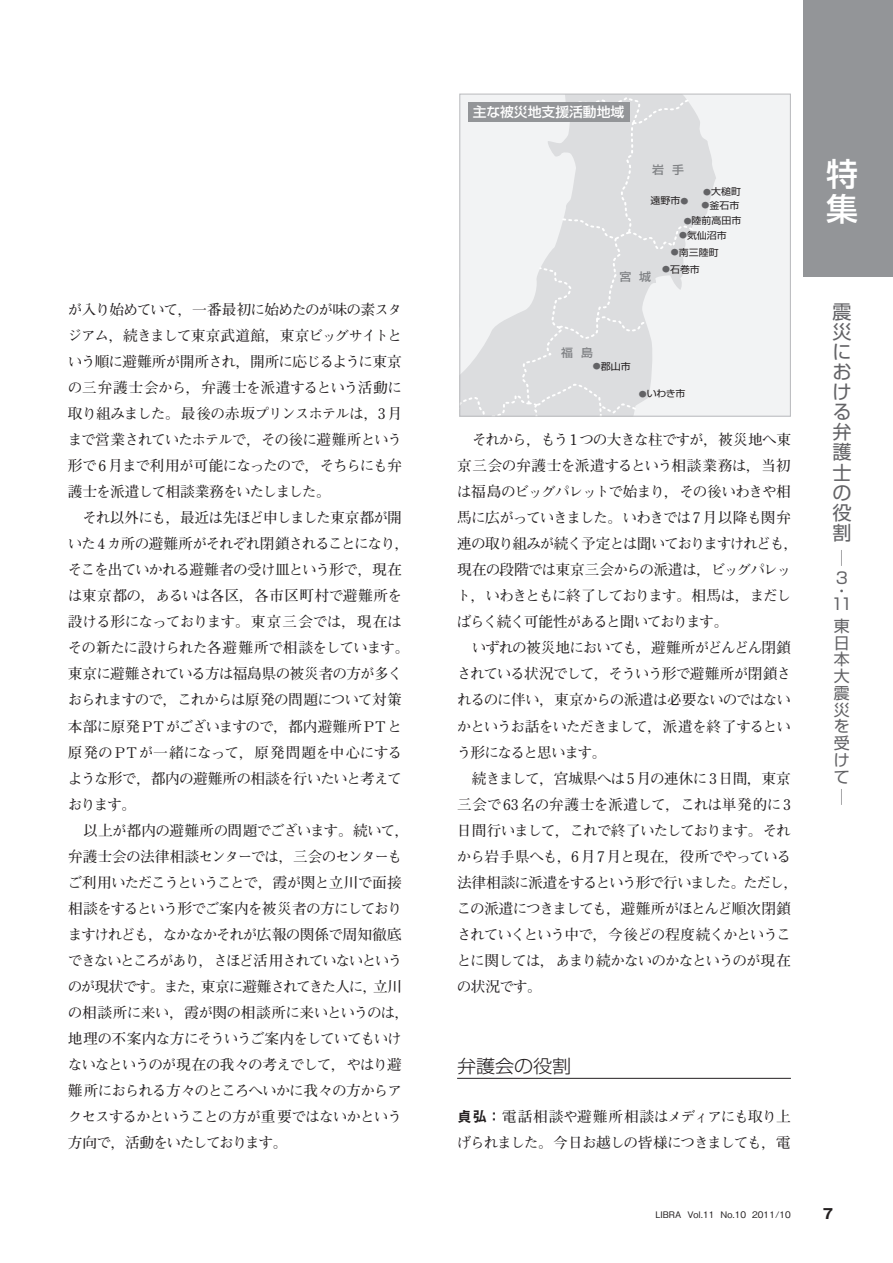
<style>
.page{position:relative;width:893px;height:1263px;background:#fff}
.page>*{position:absolute;margin:0;border:0;box-sizing:border-box;transform-origin:0 0}
.t1{font:500 31.95px/35.1px "Shin Go Pro";color:#fff}
.t2{font:19.2px/20.1px "Shin Go Pro";color:#636366;text-align:justify}
.t3{font:300 18.15px "Shin Go Pro";letter-spacing:-.01em;color:#231f20;scale:1.05 1}
.t4{font:15.9px/16.8px "Shin Go Pro";color:#636366}
.t5{font:700 14.7px/26.1px "Futo Min A101 Pro";letter-spacing:-.06em;color:#231f20}
.t6{font:700 13.8px "Gothic MB101 Pro";color:#231f20}
.t7{font:500 13.5px "Shin Go Pro";color:#fff}
.t8{font:500 11.4px "Shin Go Pro";color:#808285;scale:1.05 1}
.t9{font:9.45px "Shin Go Pro";color:#231f20;scale:1.05 1}
.t10{font:500 9px "Gothic BBB Pro";color:#231f20}
.s1{font-size:7.5px;color:#636366}
.s2{font-family:"Midashi Go Pro MB31";font-weight:400}
</style>
<div class="page">
<div style="left:804px;top:0;width:89px;height:276px;background:#939598"></div>
<hr style="left:457px;top:1078px;width:334px;height:1px;background:#231f20">
<div style="left:716px;top:96px;width:73px;height:319px;background:#f2f3f4"></div>
<svg style="left:694px;top:96px;width:22px;height:319px;fill:#f2f3f4"></svg>
<svg style="left:461px;top:96px;width:233px;height:319px"></svg>
<div style="left:459px;top:94px;width:332px;height:323px;border:1px solid #bcbdc0"></div>
<div style="left:468px;top:102px;width:161px;height:19px;background:#939598"></div>
<p class="t5" style="left:68px;top:294px;width:343px">が入り始めていて，一番最初に始めたのが味の素スタジアム，続きまして東京武道館，東京ビッグサイトという順に避難所が開所され，開所に応じるように東京の三弁護士会から，弁護士を派遣するという活動に取り組みました。最後の赤坂プリンスホテルは，3 月まで営業されていたホテルで，その後に避難所という形で 6 月まで利用が可能になったので，そちらにも弁護士を派遣して相談業務をいたしました。<br>　それ以外にも，最近は先ほど申しました東京都が開いた 4 カ所の避難所がそれぞれ閉鎖されることになり，そこを出ていかれる避難者の受け皿という形で，現在は東京都の，あるいは各区，各市区町村で避難所を設ける形になっております。東京三会では，現在はその新たに設けられた各避難所で相談をしています。東京に避難されている方は福島県の被災者の方が多くおられますので，これからは原発の問題について対策本部に原発PTがございますので，都内避難所PTと原発のPTが一緒になって，原発問題を中心にするような形で，都内の避難所の相談を行いたいと考えております。<br>　以上が都内の避難所の問題でございます。続いて，弁護士会の法律相談センターでは，三会のセンターもご利用いただこうということで，霞が関と立川で面接相談をするという形でご案内を被災者の方にしておりますけれども，なかなかそれが広報の関係で周知徹底できないところがあり，さほど活用されていないというのが現状です。また，東京に避難されてきた人に，立川の相談所に来い，霞が関の相談所に来いというのは，地理の不案内な方にそういうご案内をしていてもいけないなというのが現在の我々の考えでして，やはり避難所におられる方々のところへいかに我々の方からアクセスするかということの方が重要ではないかという方向で，活動をいたしております。</p>
<p class="t7" style="left:473px;top:100px;width:153px">主な被災地支援活動地域</p>
<p class="t8" style="left:652px;top:160px;width:32px">岩 手</p>
<p class="t9" style="left:703px;top:184px;width:37px"><span class="s1">●</span>大槌町</p>
<p class="t9" style="left:651px;top:193px;width:37px">遠野市<span class="s1">●</span></p>
<p class="t9" style="left:701px;top:198px;width:37px"><span class="s1">●</span>釜石市</p>
<p class="t9" style="left:684px;top:213px;width:56px"><span class="s1">●</span>陸前高田市</p>
<p class="t9" style="left:671px;top:244px;width:47px"><span class="s1">●</span>南三陸町</p>
<p class="t9" style="left:679px;top:228px;width:47px"><span class="s1">●</span>気仙沼市</p>
<p class="t8" style="left:619px;top:268px;width:32px">宮 城</p>
<p class="t9" style="left:662px;top:262px;width:37px"><span class="s1">●</span>石巻市</p>
<p class="t8" style="left:561px;top:344px;width:32px">福 島</p>
<p class="t9" style="left:593px;top:358px;width:37px"><span class="s1">●</span>郡山市</p>
<p class="t9" style="left:639px;top:386px;width:46px"><span class="s1">●</span>いわき市</p>
<p class="t5" style="left:457px;top:425px;width:344px">　それから，もう1 つの大きな柱ですが，被災地へ東京三会の弁護士を派遣するという相談業務は，当初は福島のビッグパレットで始まり，その後いわきや相馬に広がっていきました。いわきでは 7 月以降も関弁連の取り組みが続く予定とは聞いておりますけれども，現在の段階では東京三会からの派遣は，ビッグパレット，いわきともに終了しております。相馬は，まだしばらく続く可能性があると聞いております。<br>　いずれの被災地においても，避難所がどんどん閉鎖されている状況でして，そういう形で避難所が閉鎖されるのに伴い，東京からの派遣は必要ないのではないかというお話をいただきまして，派遣を終了するという形になると思います。<br>　続きまして，宮城県へは5月の連休に3日間，東京三会で63名の弁護士を派遣して，これは単発的に3日間行いまして，これで終了いたしております。それから岩手県へも，6月7月と現在，役所でやっている法律相談に派遣をするという形で行いました。ただし，この派遣につきましても，避難所がほとんど順次閉鎖されていくという中で，今後どの程度続くかということに関しては，あまり続かないのかなというのが現在の状況です。</p>
<p class="t3" style="left:457px;top:1051px;width:110px">弁護会の役割</p>
<p class="t5" style="left:457px;top:1102px;width:336px"><span class="s2">貞弘：</span>電話相談や避難所相談はメディアにも取り上げられました。今日お越しの皆様につきましても，電</p>
<h1 class="t1" style="left:826px;top:152px;width:33px">特集</h1>
<h2 class="t2" style="left:832px;top:299px;width:20px">震災における弁護士の役割</h2>
<p class="t4" style="left:834px;top:546px;width:16px;line-height:20px">─<br>3</p>
<p class="t4" style="left:831px;top:583px;width:23px;line-height:12.8px">・<br>11</p>
<p class="t4" style="left:834px;top:615px;width:17px;text-align:justify">東日本大震災を受けて</p>
<p class="t4" style="left:834px;top:786px;width:10px">─</p>
<p class="t10" style="left:655px;top:1207px;width:137px">LIBRA Vol.11 No.10 2011/10</p>
<p class="t6" style="left:823px;top:1202px;width:12px">7</p>
</div>
